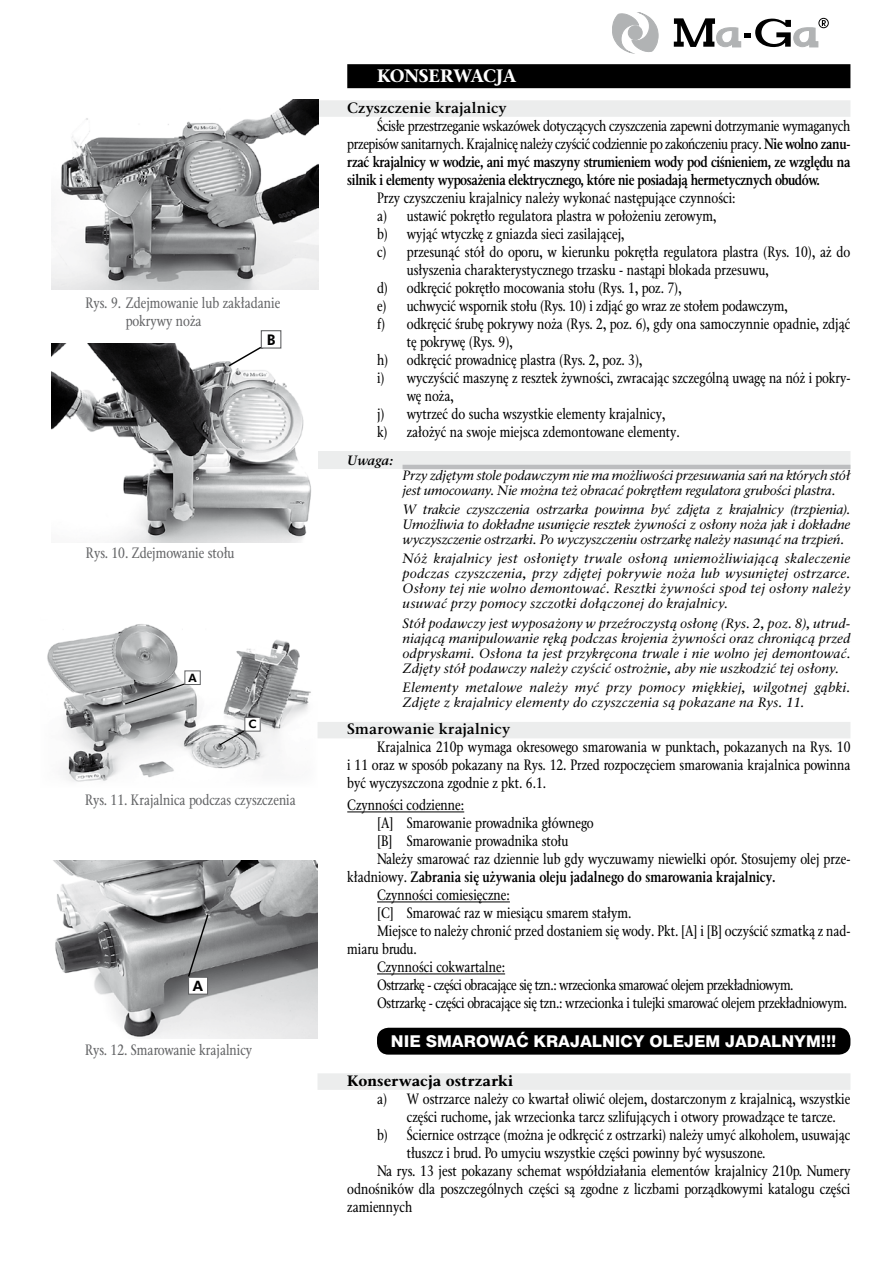
<style>
.page{position:relative;width:893px;height:1263px;background:#fff}
.page>*{position:absolute;margin:0;border:0;box-sizing:border-box;transform-origin:0 0}
.t1{font:18px "Classic PSEFN Black";letter-spacing:-.02em;color:#fff}
.t2{font:16.2px "Switzer PSEFN Heavy";color:#fff}
.t3{font:15px/18px "Classic Cnd EFN";color:#000;text-align:justify}
.t4{font:700 15px/18px "Classic Cnd EFN";letter-spacing:-.02em;color:#000;text-align:justify}
.t5{font:15px/18px "Classic Cnd PSEFN";color:#646567}
.t6{font:15px "Classic Cnd PSEFN";letter-spacing:-.02em;color:#000}
.t7{font:15px "Classic Cnd EFN";letter-spacing:-.03em;color:#000}
.t8{font:700 15px "Classic Cnd EFN";color:#000}
.t9{font:700 15px "Classic EFN";letter-spacing:.01em;color:#000}
.t10{font:15px "Classic PSEFN Black";letter-spacing:.005em;color:#000}
.t11{font:800 14.7px "Futurum Ibis EE";color:#000}
.t12{font:800 14.25px "Futurum Ibis EE";color:#000}
.t13{font:italic 13.5px/15px "Classic EFN";color:#000;text-align:justify}
.t14{font:italic 13.5px/15px "Classic EFN";letter-spacing:-.02em;color:#000}
.t15{font:italic 700 13.5px "Classic EFN";letter-spacing:-.01em;color:#000}
.t16{font:800 11.55px "Futurum Ibis EE";color:#000}
.s1{font-weight:400}
</style>
<div class="page">
<div style="left:317px;top:722px;width:533px;height:16px;background:#eceded"></div>
<hr style="left:347px;top:811px;width:117px;height:1px;background:#000">
<hr style="left:377px;top:901px;width:133px;height:1px;background:#000">
<hr style="left:377px;top:973px;width:128px;height:1px;background:#000">
<div style="left:317px;top:1073px;width:533px;height:17px;background:#eceded"></div>
<div style="left:347px;top:64px;width:503px;height:24px;background:#000"></div>
<div style="left:317px;top:100px;width:533px;height:17px;background:#eceded"></div>
<div style="left:317px;top:451px;width:533px;height:18px;background:#eceded"></div>
<hr style="left:403px;top:465px;width:447px;height:4px;background:#bcbdbf">
<div style="left:377px;top:1028px;width:473px;height:26px;background:#000;border-radius:12px"></div>
<svg style="left:612px;top:13px;width:47px;height:40px"></svg>
<div style="left:628px;top:26px;width:14px;height:14px;background:#b1b3b4;border-radius:50%"></div>
<div style="left:628px;top:26px;width:14px;height:14px;border:1px solid #b1b3b4;border-radius:50%"></div>
<div style="left:818px;top:18px;width:11px;height:10px;border:1px solid #000;border-radius:50%"></div>
<svg style="left:674px;top:18px;width:152px;height:30px"></svg>
<img style="left:52px;top:100px;width:266px;height:189px">
<img style="left:51px;top:344px;width:260px;height:198px">
<svg style="left:227px;top:346px;width:38px;height:22px"></svg>
<div style="left:261px;top:331px;width:20px;height:17px;background:#fff"></div>
<div style="left:261px;top:330px;width:20px;height:19px;border:1px solid #616264"></div>
<img style="left:47px;top:624px;width:264px;height:158px">
<svg style="left:218px;top:730px;width:29px;height:17px"></svg>
<div style="left:245px;top:717px;width:15px;height:14px;background:#fff"></div>
<div style="left:244px;top:717px;width:17px;height:14px;border:1px solid #616264"></div>
<div style="left:185px;top:671px;width:15px;height:13px;background:#fff"></div>
<div style="left:184px;top:670px;width:17px;height:15px;border:1px solid #616264"></div>
<svg style="left:124px;top:683px;width:62px;height:22px"></svg>
<img style="left:54px;top:861px;width:263px;height:177px">
<div style="left:189px;top:977px;width:19px;height:17px;background:#fff"></div>
<div style="left:188px;top:977px;width:20px;height:18px;border:1px solid #616264"></div>
<svg style="left:187px;top:913px;width:23px;height:65px"></svg>
<p class="t5" style="left:126px;top:295px;width:156px;text-indent:-40px">Rys. 9. Zdejmowanie lub zakładanie pokrywy noża</p>
<p class="t11" style="left:267px;top:330px;width:10px">B</p>
<p class="t5" style="left:86px;top:544px;width:150px">Rys. 10. Zdejmowanie stołu</p>
<p class="t16" style="left:188px;top:671px;width:10px">A</p>
<p class="t16" style="left:248px;top:717px;width:10px">C</p>
<p class="t5" style="left:85px;top:791px;width:212px">Rys. 11. Krajalnica podczas czyszczenia</p>
<p class="t12" style="left:193px;top:977px;width:12px">A</p>
<p class="t5" style="left:85px;top:1041px;width:169px">Rys. 12. Smarowanie krajalnicy</p>
<p class="t1" style="left:377px;top:65px;width:141px">KONSERWACJA</p>
<p class="t9" style="left:347px;top:99px;width:161px">Czyszczenie krajalnicy</p>
<p class="t4" style="left:347px;top:117px;width:505px;text-indent:30px"><span class="s1">Ścisłe przestrzeganie wskazówek dotyczących czyszczenia zapewni dotrzymanie wymaganych przepisów sanitarnych. Krajalnicę należy czyścić codziennie po zakończeniu pracy.</span> Nie wolno zanu&shy;rzać krajalnicy w wodzie, ani myć maszyny strumieniem wody pod ciśnieniem, ze względu na silnik i elementy wyposażenia elektrycznego, które nie posiadają hermetycznych obudów.</p>
<p class="t3" style="left:377px;top:189px;width:360px">Przy czyszczeniu krajalnicy należy wykonać następujące czynności:</p>
<p class="t3" style="left:377px;top:207px;width:341px">a) ustawić pokrętło regulatora plastra w położeniu zerowym,</p>
<p class="t3" style="left:377px;top:225px;width:249px">b) wyjąć wtyczkę z gniazda sieci zasilającej,</p>
<p class="t3" style="left:377px;top:243px;width:475px">c) przesunąć stół do oporu, w kierunku pokrętła regulatora plastra (Rys. 10), aż do</p>
<p class="t3" style="left:407px;top:261px;width:364px">usłyszenia charakterystycznego trzasku - nastąpi blokada przesuwu,</p>
<p class="t3" style="left:377px;top:279px;width:306px">d) odkręcić pokrętło mocowania stołu (Rys. 1, poz. 7),</p>
<p class="t3" style="left:377px;top:297px;width:412px">e) uchwycić wspornik stołu (Rys. 10) i zdjąć go wraz ze stołem podawczym,</p>
<p class="t3" style="left:377px;top:315px;width:475px">f) odkręcić śrubę pokrywy noża (Rys. 2, poz. 6), gdy ona samoczynnie opadnie, zdjąć</p>
<p class="t3" style="left:407px;top:333px;width:108px">tę pokrywę (Rys. 9),</p>
<p class="t3" style="left:377px;top:351px;width:267px">h) odkręcić prowadnicę plastra (Rys. 2, poz. 3),</p>
<p class="t3" style="left:377px;top:369px;width:475px">i) wyczyścić maszynę z resztek żywności, zwracając szczególną uwagę na nóż i pokry-</p>
<p class="t3" style="left:407px;top:387px;width:49px">wę noża,</p>
<p class="t3" style="left:377px;top:405px;width:290px">j) wytrzeć do sucha wszystkie elementy krajalnicy,</p>
<p class="t3" style="left:377px;top:423px;width:304px">k) założyć na swoje miejsca zdemontowane elementy.</p>
<p class="t15" style="left:347px;top:452px;width:47px">Uwaga:</p>
<p class="t14" style="left:403px;top:468px;width:449px">Przy zdjętym stole podawczym nie ma możliwości przesuwania sań na których stół jest umocowany. Nie można też obracać pokrętłem regulatora grubości plastra.</p>
<p class="t13" style="left:403px;top:502px;width:449px">W trakcie czyszczenia ostrzarka powinna być zdjęta z krajalnicy (trzpienia).<br>Umożliwia to dokładne usunięcie resztek żywności z osłony noża jak i dokładne wyczyszczenie ostrzarki. Po wyczyszczeniu ostrzarkę należy nasunąć na trzpień.</p>
<p class="t13" style="left:403px;top:551px;width:449px">Nóż krajalnicy jest osłonięty trwale osłoną uniemożliwiającą skaleczenie podczas czyszczenia, przy zdjętej pokrywie noża lub wysuniętej ostrzarce.<br>Osłony tej nie wolno demontować. Resztki żywności spod tej osłony należy usuwać przy pomocy szczotki dołączonej do krajalnicy.</p>
<p class="t13" style="left:403px;top:616px;width:449px">Stół podawczy jest wyposażony w przeźroczystą osłonę (Rys. 2, poz. 8), utrud&shy;niającą manipulowanie ręką podczas krojenia żywności oraz chroniącą przed odpryskami. Osłona ta jest przykręcona trwale i nie wolno jej demontować.<br>Zdjęty stół podawczy należy czyścić ostrożnie, aby nie uszkodzić tej osłony.</p>
<p class="t13" style="left:403px;top:680px;width:449px">Elementy metalowe należy myć przy pomocy miękkiej, wilgotnej gąbki.<br>Zdjęte z krajalnicy elementy do czyszczenia są pokazane na Rys. 11.</p>
<p class="t9" style="left:347px;top:720px;width:164px">Smarowanie krajalnicy</p>
<p class="t3" style="left:347px;top:739px;width:505px;text-indent:30px">Krajalnica 210p wymaga okresowego smarowania w punktach, pokazanych na Rys. 10 i 11 oraz w sposób pokazany na Rys. 12. Przed rozpoczęciem smarowania krajalnica powinna być wyczyszczona zgodnie z pkt. 6.1.</p>
<p class="t3" style="left:347px;top:797px;width:118px">Czynności codzienne:</p>
<p class="t3" style="left:377px;top:815px;width:218px">[A] Smarowanie prowadnika głównego</p>
<p class="t3" style="left:377px;top:833px;width:193px">[B] Smarowanie prowadnika stołu</p>
<p class="t3" style="left:377px;top:851px;width:475px">Należy smarować raz dziennie lub gdy wyczuwamy niewielki opór. Stosujemy olej prze-</p>
<p class="t8" style="left:347px;top:868px;width:430px"><span class="s1">kładniowy.</span> Zabrania się używania oleju jadalnego do smarowania krajalnicy.</p>
<p class="t3" style="left:377px;top:887px;width:134px">Czynności comiesięczne:</p>
<p class="t3" style="left:377px;top:905px;width:256px">[C] Smarować raz w miesiącu smarem stałym.</p>
<p class="t3" style="left:377px;top:923px;width:475px">Miejsce to należy chronić przed dostaniem się wody. Pkt. [A] i [B] oczyścić szmatką z nad-</p>
<p class="t3" style="left:347px;top:941px;width:71px">miaru brudu.</p>
<p class="t3" style="left:377px;top:959px;width:130px">Czynności cokwartalne:</p>
<p class="t7" style="left:377px;top:977px;width:418px">Ostrzarkę - części obracające się tzn.: wrzecionka smarować olejem przekładniowym.</p>
<p class="t6" style="left:377px;top:995px;width:472px">Ostrzarkę - części obracające się tzn.: wrzecionka i tulejki smarować olejem przekładniowym.</p>
<p class="t2" style="left:391px;top:1032px;width:447px">NIE SMAROWAĆ KRAJALNICY OLEJEM JADALNYM!!!</p>
<p class="t10" style="left:347px;top:1071px;width:168px">Konserwacja ostrzarki</p>
<p class="t3" style="left:377px;top:1090px;width:475px">a) W ostrzarce należy co kwartał oliwić olejem, dostarczonym z krajalnicą, wszystkie</p>
<p class="t3" style="left:407px;top:1108px;width:430px">części ruchome, jak wrzecionka tarcz szlifujących i otwory prowadzące te tarcze.</p>
<p class="t3" style="left:377px;top:1126px;width:475px">b) Ściernice ostrzące (można je odkręcić z ostrzarki) należy umyć alkoholem, usuwając</p>
<p class="t3" style="left:407px;top:1144px;width:360px">tłuszcz i brud. Po umyciu wszystkie części powinny być wysuszone.</p>
<p class="t3" style="left:377px;top:1162px;width:475px">Na rys. 13 jest pokazany schemat współdziałania elementów krajalnicy 210p. Numery</p>
<p class="t3" style="left:347px;top:1180px;width:505px">odnośników dla poszczególnych części są zgodne z liczbami porządkowymi katalogu części</p>
<p class="t3" style="left:347px;top:1198px;width:67px">zamiennych</p>
</div>
